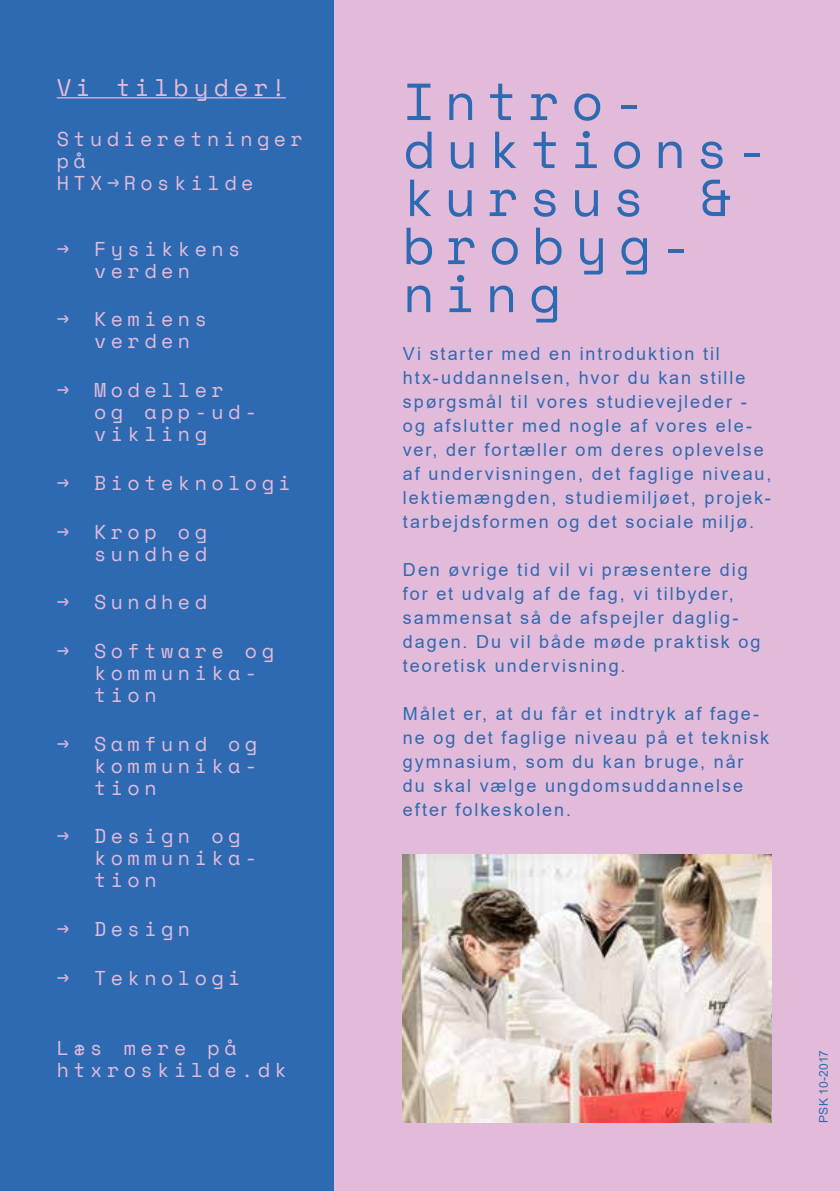
<style>
.page{position:relative;width:840px;height:1191px;background:#fff}
.page>*{position:absolute;margin:0;border:0;box-sizing:border-box;transform-origin:0 0}
.t1{font:52px/48px "Space Mono";letter-spacing:.195em;color:#2e6ab2}
.t2{font:24px "Space Mono";letter-spacing:.205em;color:#e3bbda}
.t3{font:20px/22px "Space Mono";letter-spacing:.225em;color:#e3bbda}
.t4{font:18px/24px "Arial";letter-spacing:.105em;color:#2e6ab2}
.t5{font:12px "Arial";letter-spacing:.01em;color:#2e6ab2}
</style>
<div class="page">
<div style="left:0;top:0;width:839px;height:1191px;background:#2e6ab2"></div>
<div style="left:334px;top:0;width:505px;height:1191px;background:#e3bbda"></div>
<hr style="left:57px;top:97px;width:229px;height:1px;background:#e3bbda">
<img style="left:403px;top:854px;width:368px;height:269px">
<h2 class="t2" style="left:57px;top:70px;width:231px">Vi tilbyder!</h2>
<p class="t3" style="left:57px;top:127px;width:247px">Studieretninger på<br>HTX→Roskilde</p>
<p class="t3" style="left:94px;top:237px;width:148px;text-indent:-37px">→ Fysikkens verden</p>
<p class="t3" style="left:94px;top:308px;width:114px;text-indent:-37px">→ Kemiens verden</p>
<p class="t3" style="left:94px;top:378px;width:164px;text-indent:-37px">→ Modeller og app- ud&shy;vikling</p>
<p class="t3" style="left:57px;top:471px;width:235px">→ Bioteknologi</p>
<p class="t3" style="left:57px;top:520px;width:152px;text-align:right">→ Krop og sundhed</p>
<p class="t3" style="left:57px;top:590px;width:152px">→ Sundhed</p>
<p class="t3" style="left:94px;top:639px;width:181px;text-indent:-37px">→ Software og kommunika&shy;tion</p>
<p class="t3" style="left:94px;top:731px;width:164px;text-align:justify;text-indent:-37px">→ Samfund og kommunika&shy;tion</p>
<p class="t3" style="left:94px;top:824px;width:164px;text-indent:-37px">→ Design og kommunika&shy;tion</p>
<p class="t3" style="left:57px;top:917px;width:135px">→ Design</p>
<p class="t3" style="left:57px;top:965px;width:185px">→ Teknologi</p>
<h1 class="t1" style="left:403px;top:76px;width:366px">Intro&shy;duktions&shy;kursus &amp; brobyg&shy;ning</h1>
<p class="t4" style="left:403px;top:342px;width:370px">Vi starter med en introduktion til htx-uddannelsen, hvor du kan stille spørgsmål til vores studievejleder - og afslutter med nogle af vores ele&shy;ver, der fortæller om deres oplevelse af undervisningen, det faglige niveau, lektiemængden, studiemiljøet, projek&shy;tarbejdsformen og det sociale miljø.</p>
<p class="t4" style="left:403px;top:558px;width:359px">Den øvrige tid vil vi præsentere dig for et udvalg af de fag, vi tilbyder, sammensat så de afspejler daglig&shy;dagen. Du vil både møde praktisk og teoretisk undervisning.</p>
<p class="t4" style="left:403px;top:702px;width:367px">Målet er, at du får et indtryk af fage&shy;ne og det faglige niveau på et teknisk gymnasium, som du kan bruge, når du skal vælge ungdomsuddannelse efter folkeskolen.</p>
<p class="t3" style="left:57px;top:1036px;width:231px">Læs mere på htxroskilde.dk</p>
<p class="t5" style="left:815px;top:1123px;width:74px;rotate:-90deg">PSK 10-2017</p>
</div>
